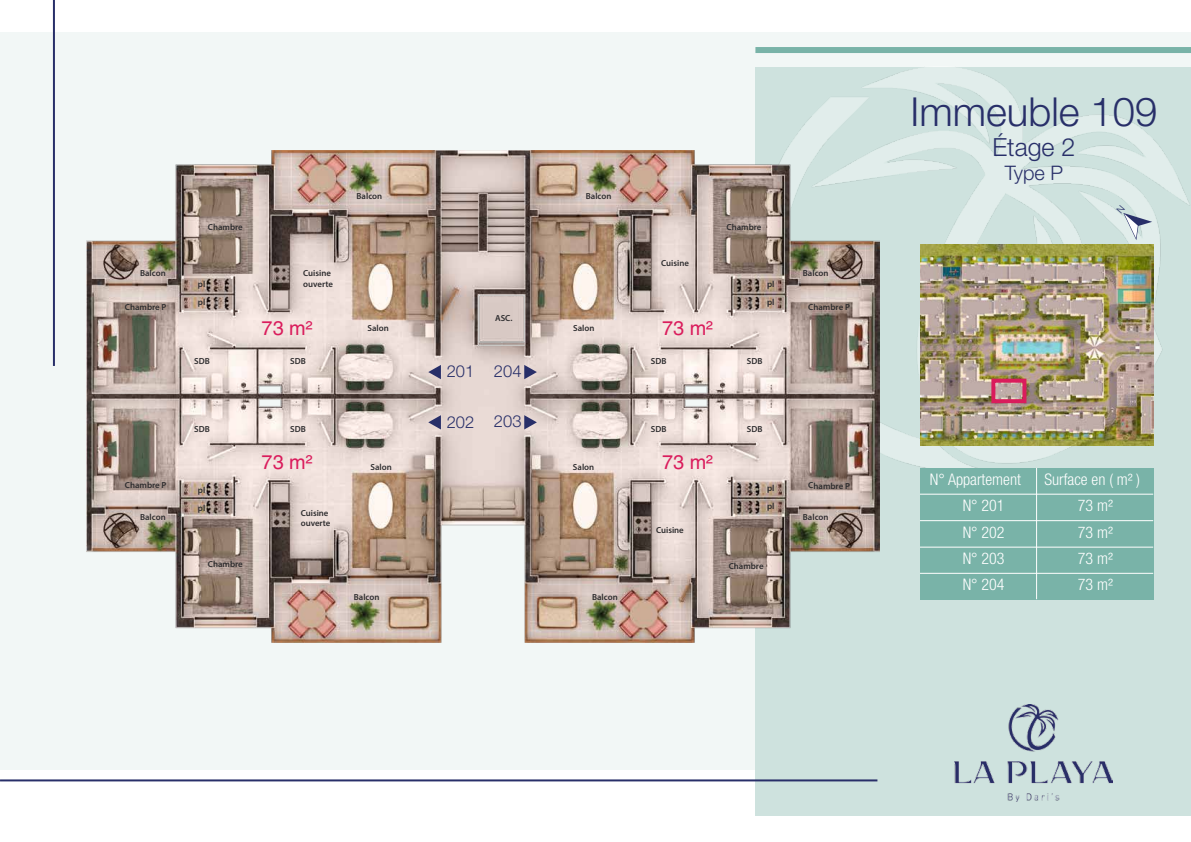
<style>
.page{position:relative;width:1191px;height:842px;background:#fff}
.page>*{position:absolute;margin:0;border:0;box-sizing:border-box;transform-origin:0 0}
.t1{font:300 40px "Helvetica Neue";color:#282f69}
.t2{font:300 25px "Helvetica Neue";color:#282f69}
.t3{font:300 20px "Helvetica Neue";color:#282f69}
.t4{font:19.8px "Helvetica";color:#da1c5c}
.t5{font:300 16.5px "Helvetica Neue";color:#282f69}
.t6{font:300 condensed 16px/26.1px "Helvetica Neue";color:#fff}
.t7{font:600 8.8px/18.1px "Myriad Pro";color:#2d2c2e}
</style>
<div class="page">
<div style="left:0;top:33px;width:1191px;height:737px;background:#f2f7f6"></div>
<div style="left:755px;top:67px;width:436px;height:749px;background:#cee2de"></div>
<div style="left:755px;top:47px;width:436px;height:6px;background:#79b3a8"></div>
<img style="left:786px;top:67px;width:404px;height:410px">
<img style="left:920px;top:245px;width:233px;height:200px">
<div style="left:991px;top:379px;width:35px;height:24px;border:4px solid #da1c5c"></div>
<hr style="left:53px;top:0;width:2px;height:366px;background:#282f69">
<div style="left:920px;top:468px;width:233px;height:131px;background:#79b3a8"></div>
<hr style="left:1036px;top:468px;width:1px;height:131px;background:#fff">
<hr style="left:920px;top:547px;width:233px;height:1px;background:#fff">
<hr style="left:920px;top:494px;width:233px;height:1px;background:#fff">
<hr style="left:920px;top:520px;width:233px;height:1px;background:#fff">
<hr style="left:920px;top:573px;width:233px;height:1px;background:#fff">
<img style="left:955px;top:705px;width:157px;height:96px">
<hr style="left:0;top:779px;width:877px;height:2px;background:#282f69">
<img style="left:86px;top:151px;width:793px;height:492px">
<svg style="left:524px;top:365px;width:13px;height:14px"></svg>
<svg style="left:524px;top:415px;width:13px;height:14px"></svg>
<svg style="left:428px;top:365px;width:13px;height:14px"></svg>
<svg style="left:428px;top:415px;width:13px;height:14px"></svg>
<svg style="left:1116px;top:205px;width:36px;height:35px"></svg>
<h1 class="t1" style="left:910px;top:88px;width:248px">Immeuble 109</h1>
<h2 class="t2" style="left:992px;top:132px;width:84px">Étage 2</h2>
<h3 class="t3" style="left:1004px;top:161px;width:60px">Type P</h3>
<p class="t7" style="left:356px;top:187px;width:27px">Balcon</p>
<p class="t7" style="left:586px;top:187px;width:27px">Balcon</p>
<p class="t7" style="left:208px;top:217px;width:36px">Chambre</p>
<p class="t7" style="left:726px;top:217px;width:36px">Chambre</p>
<p class="t7" style="left:661px;top:254px;width:29px">Cuisine</p>
<p class="t7" style="left:140px;top:264px;width:27px">Balcon</p>
<p class="t7" style="left:125px;top:297px;width:43px">Chambre P</p>
<p class="t7" style="left:303px;top:268px;width:31px;line-height:10.6px">Cuisine ouverte</p>
<p class="t7" style="left:198px;top:275px;width:9px">pl pl</p>
<p class="t7" style="left:767px;top:275px;width:9px">pl pl</p>
<p class="t7" style="left:803px;top:264px;width:27px">Balcon</p>
<p class="t7" style="left:808px;top:297px;width:43px">Chambre P</p>
<p class="t7" style="left:495px;top:309px;width:19px">ASC.</p>
<h3 class="t4" style="left:262px;top:316px;width:52px">73 m²</h3>
<h3 class="t4" style="left:662px;top:316px;width:52px">73 m²</h3>
<p class="t7" style="left:367px;top:319px;width:23px">Salon</p>
<p class="t7" style="left:573px;top:319px;width:23px">Salon</p>
<p class="t7" style="left:194px;top:351px;width:17px">SDB</p>
<p class="t7" style="left:194px;top:420px;width:17px">SDB</p>
<p class="t7" style="left:290px;top:351px;width:17px">SDB</p>
<p class="t7" style="left:290px;top:420px;width:17px">SDB</p>
<h3 class="t5" style="left:447px;top:361px;width:29px">201</h3>
<h3 class="t5" style="left:447px;top:412px;width:29px">202</h3>
<h3 class="t5" style="left:494px;top:361px;width:29px">204</h3>
<h3 class="t5" style="left:494px;top:411px;width:29px">203</h3>
<p class="t7" style="left:651px;top:351px;width:17px">SDB</p>
<p class="t7" style="left:651px;top:420px;width:17px">SDB</p>
<p class="t7" style="left:747px;top:351px;width:17px">SDB</p>
<p class="t7" style="left:747px;top:420px;width:17px">SDB</p>
<h3 class="t4" style="left:262px;top:450px;width:52px">73 m²</h3>
<h3 class="t4" style="left:662px;top:450px;width:52px">73 m²</h3>
<p class="t7" style="left:370px;top:457px;width:23px">Salon</p>
<p class="t7" style="left:573px;top:458px;width:23px">Salon</p>
<p class="t7" style="left:125px;top:476px;width:43px">Chambre P</p>
<p class="t7" style="left:140px;top:508px;width:27px">Balcon</p>
<p class="t7" style="left:198px;top:481px;width:9px">pl pl</p>
<p class="t7" style="left:208px;top:554px;width:36px">Chambre</p>
<p class="t7" style="left:301px;top:507px;width:31px;line-height:10.6px">Cuisine ouverte</p>
<p class="t7" style="left:656px;top:521px;width:29px">Cuisine</p>
<p class="t7" style="left:767px;top:479px;width:9px">pl pl</p>
<p class="t7" style="left:728px;top:557px;width:36px">Chambre</p>
<p class="t7" style="left:808px;top:476px;width:43px">Chambre P</p>
<p class="t7" style="left:803px;top:508px;width:27px">Balcon</p>
<h3 class="t6" style="left:962px;top:466px;width:60px;text-indent:-33px">N° Appartement<br>N° 201<br>N° 202<br>N° 203<br>N° 204</h3>
<h3 class="t6" style="left:1044px;top:466px;width:97px">Surface en ( m² )</h3>
<h3 class="t6" style="left:1078px;top:492px;width:37px;text-align:justify">73 m²<br>73 m²<br>73 m²<br>73 m²</h3>
<p class="t7" style="left:354px;top:587px;width:27px">Balcon</p>
<p class="t7" style="left:592px;top:587px;width:27px">Balcon</p>
</div>
